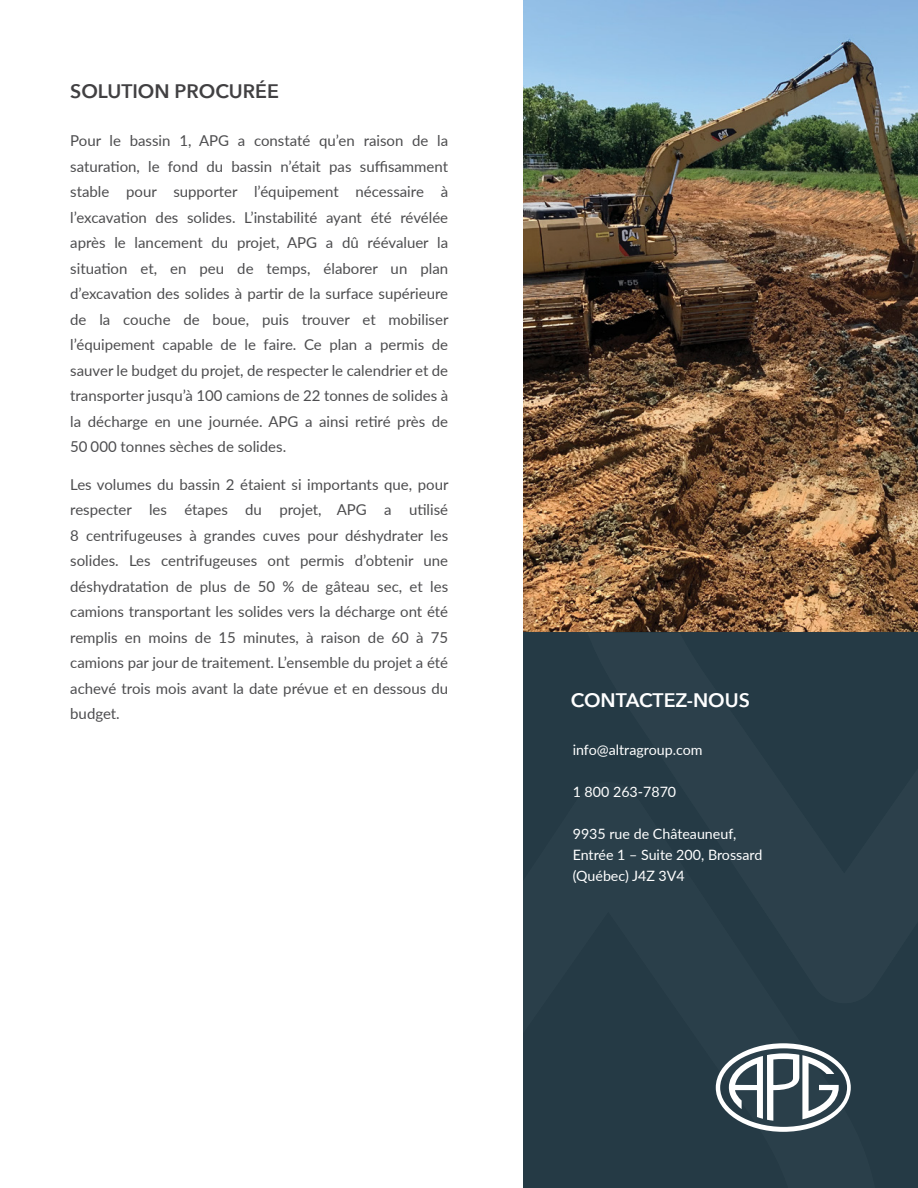
<style>
.page{position:relative;width:918px;height:1188px;background:#fff}
.page>*{position:absolute;margin:0;border:0;box-sizing:border-box;transform-origin:0 0}
.t1{font:600 19.5px "Avenir Next";color:#414042}
.t2{font:600 19.5px "Avenir Next";color:#fff}
.t3{font:15px/25.5px "Lato";color:#4d4d4f;text-align:justify}
.t4{font:14.25px/21px "Lato";color:#fff}
</style>
<div class="page">
<div style="left:524px;top:632px;width:394px;height:556px;background:#253a45"></div>
<img style="left:524px;top:0;width:394px;height:632px">
<svg style="left:716px;top:1043px;width:135px;height:89px"></svg>
<h1 class="t1" style="left:70px;top:74px;width:210px">SOLUTION PROCURÉE</h1>
<p class="t3" style="left:70px;top:127px;width:380px">Pour le bassin 1, APG a constaté qu’en raison de la saturation, le fond du bassin n’était pas suffisamment stable pour supporter l’équipement nécessaire à l’excavation des solides. L’instabilité ayant été révélée après le lancement du projet, APG a dû réévaluer la situation et, en peu de temps, élaborer un plan d’excavation des solides à partir de la surface supérieure de la couche de boue, puis trouver et mobiliser l’équipement capable de le faire. Ce plan a permis de sauver le budget du projet, de respecter le calendrier et de transporter jusqu’à 100 camions de 22 tonnes de solides à la décharge en une journée. APG a ainsi retiré près de 50 000 tonnes sèches de solides.</p>
<p class="t3" style="left:70px;top:471px;width:380px">Les volumes du bassin 2 étaient si importants que, pour respecter les étapes du projet, APG a utilisé 8 centrifugeuses à grandes cuves pour déshydrater les solides. Les centrifugeuses ont permis d’obtenir une déshydratation de plus de 50 % de gâteau sec, et les camions transportant les solides vers la décharge ont été remplis en moins de 15 minutes, à raison de 60 à 75 camions par jour de traitement. L’ensemble du projet a été achevé trois mois avant la date prévue et en dessous du budget.</p>
<h1 class="t2" style="left:571px;top:684px;width:181px">CONTACTEZ-NOUS</h1>
<p class="t4" style="left:573px;top:738px;width:131px">info@altragroup.com</p>
<p class="t4" style="left:573px;top:780px;width:105px">1 800 263-7870</p>
<p class="t4" style="left:573px;top:822px;width:191px">9935 rue de Châteauneuf,<br>Entrée 1 – Suite 200, Brossard (Québec) J4Z 3V4</p>
</div>
